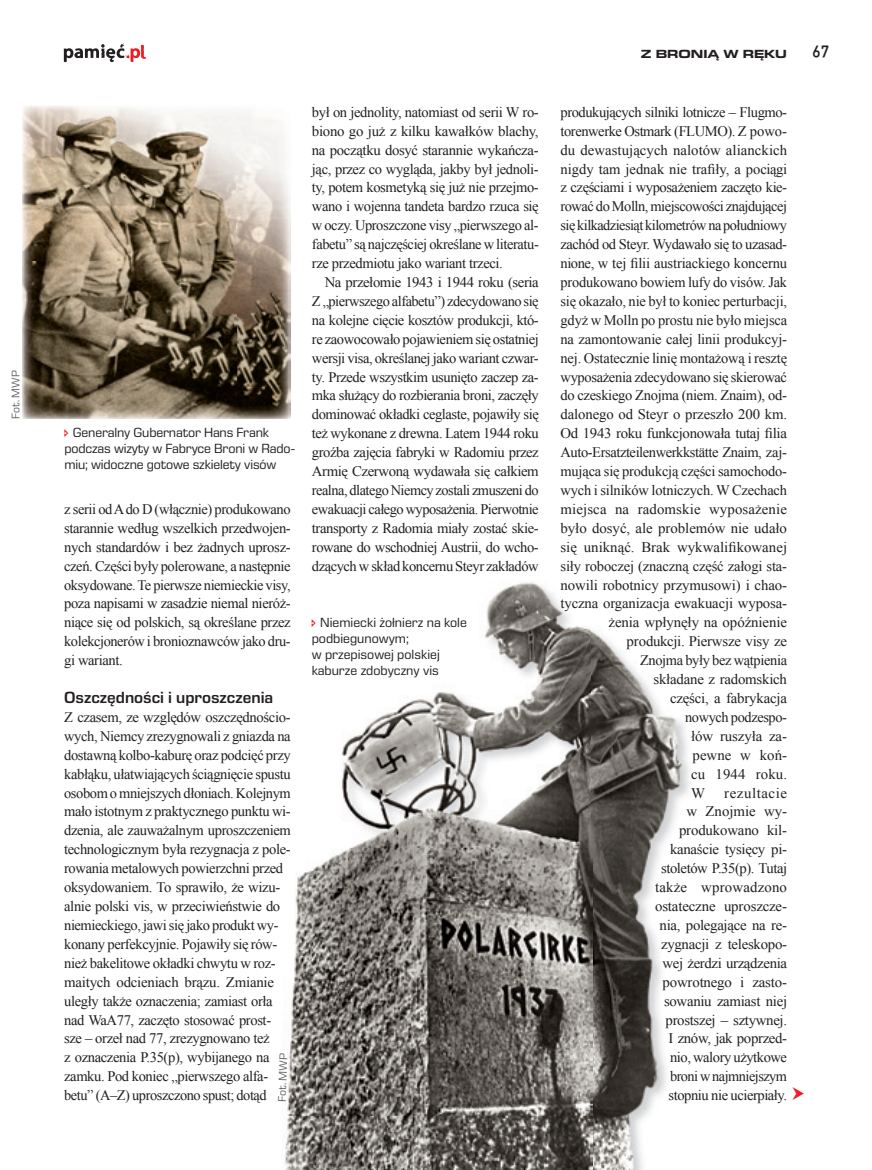
<style>
.page{position:relative;width:872px;height:1170px;background:#fff}
.page>*{position:absolute;margin:0;border:0;box-sizing:border-box;transform-origin:0 0}
.t1{font:600 16.5px "Eurostile Next LT Pro";color:#231f20}
.t2{font:14.55px/18.9px "Times New Roman";letter-spacing:-.025em;color:#231f20;text-align:justify}
.t3{font:14.55px "Times New Roman";letter-spacing:-.005em;color:#231f20}
.t4{font:14.55px "Times New Roman";color:#231f20}
.t5{font:14.55px "Times New Roman";letter-spacing:.005em;color:#231f20}
.t6{font:14.55px "Times New Roman";letter-spacing:.01em;color:#231f20}
.t7{font:13.5px/16.2px "Eurostile Next LT Pro";letter-spacing:-.01em;color:#231f20}
.t8{font:700 expanded 12px "Eurostile Next LT Pro";color:#231f20}
.t9{font:12px "Copystruct Normal";color:#231f20}
.t10{font:11.25px "Eurostile Next LT Pro";color:#636366}
</style>
<div class="page">
<img style="left:284px;top:582px;width:406px;height:587px">
<svg style="left:64px;top:43px;width:82px;height:19px"></svg>
<img style="left:23px;top:106px;width:267px;height:312px">
<svg style="left:312px;top:618px;width:4px;height:8px"></svg>
<p class="t10" style="left:9px;top:419px;width:50px;rotate:-90deg">Fot. MWP</p>
<p class="t7" style="left:64px;top:424px;width:233px;text-indent:9px">Generalny Gubernator Hans Frank podczas wizyty w Fabryce Broni w Rado&shy;miu; widoczne gotowe szkielety visów</p>
<p class="t2" style="left:64px;top:499px;width:228px">z serii od A do D (włącznie) produkowano starannie według wszelkich przedwojen&shy;nych standardów i bez żadnych uprosz&shy;czeń. Części były polerowane, a następnie oksydowane. Te pierwsze niemieckie visy, poza napisami w zasadzie niemal nieróż&shy;niące się od polskich, są określane przez kolekcjonerów i bronioznawców jako dru&shy;gi wariant.</p>
<p class="t1" style="left:64px;top:688px;width:211px">Oszczędności i uproszczenia</p>
<p class="t2" style="left:64px;top:707px;width:228px;text-align:left">Z czasem, ze względów oszczędnościo&shy;wych, Niemcy zrezygnowali z gniazda na dostawną kolbo-kaburę oraz podcięć przy kabłąku, ułatwiających ściągnięcie spustu osobom o mniejszych dłoniach. Kolejnym mało istotnym z praktycznego punktu wi&shy;dzenia, ale zauważalnym uproszczeniem technologicznym była rezygnacja z pole&shy;rowania metalowych powierzchni przed oksydowaniem. To sprawiło, że wizu&shy;alnie polski vis, w przeciwieństwie do niemieckiego, jawi się jako produkt wy&shy;konany perfekcyjnie. Pojawiły się rów&shy;nież bakelitowe okładki chwytu w roz&shy;maitych odcieniach brązu. Zmianie uległy także oznaczenia; zamiast orła nad WaA77, zaczęto stosować prost&shy;sze – orzeł nad 77, zrezygnowano też<br>z oznaczenia P.35(p), wybijanego na zamku. Pod koniec „pierwszego alfa&shy;betu” (A–Z) uproszczono spust; dotąd</p>
<p class="t10" style="left:276px;top:1101px;width:50px;rotate:-88deg">Fot. MWP</p>
<p class="t2" style="left:312px;top:102px;width:228px">był on jednolity, natomiast od serii W ro&shy;biono go już z kilku kawałków blachy, na początku dosyć starannie wykańcza&shy;jąc, przez co wygląda, jakby był jednoli&shy;ty, potem kosmetyką się już nie przejmo&shy;wano i wojenna tandeta bardzo rzuca się w oczy. Uproszczone visy „pierwszego al&shy;fabetu” są najczęściej określane w literatu&shy;rze przedmiotu jako wariant trzeci.</p>
<p class="t2" style="left:312px;top:272px;width:228px;text-indent:13px">Na przełomie 1943 i 1944 roku (seria Z „pierwszego alfabetu”) zdecydowano się na kolejne cięcie kosztów produkcji, któ&shy;re zaowocowało pojawieniem się ostatniej wersji visa, określanej jako wariant czwar&shy;ty. Przede wszystkim usunięto zaczep za&shy;mka służący do rozbierania broni, zaczęły dominować okładki ceglaste, pojawiły się też wykonane z drewna. Latem 1944 roku groźba zajęcia fabryki w Radomiu przez Armię Czerwoną wydawała się całkiem realna, dlatego Niemcy zostali zmuszeni do ewakuacji całego wyposażenia. Pierwotnie transporty z Radomia miały zostać skie&shy;rowane do wschodniej Austrii, do wcho&shy;dzących w skład koncernu Steyr zakładów</p>
<p class="t7" style="left:312px;top:614px;width:157px;text-indent:9px">Niemiecki żołnierz na kole podbiegunowym;<br>w przepisowej polskiej kaburze zdobyczny vis</p>
<p class="t8" style="left:641px;top:47px;width:147px">Z BRONIĄ W RĘKU</p>
<p class="t9" style="left:813px;top:44px;width:18px">67</p>
<p class="t2" style="left:560px;top:102px;width:228px">produkujących silniki lotnicze – Flugmo-</p>
<p class="t2" style="left:560px;top:121px;width:228px">torenwerke Ostmark (FLUMO). Z powo-</p>
<p class="t5" style="left:560px;top:140px;width:228px">du dewastujących nalotów alianckich</p>
<p class="t4" style="left:560px;top:159px;width:228px">nigdy tam jednak nie trafiły, a pociągi</p>
<p class="t2" style="left:560px;top:178px;width:228px">z częściami i wyposażeniem zaczęto kie-</p>
<p class="t2" style="left:560px;top:197px;width:228px">rować do Molln, miejscowości znajdującej</p>
<p class="t2" style="left:560px;top:216px;width:228px">się kilkadziesiąt kilometrów na południowy</p>
<p class="t2" style="left:560px;top:234px;width:228px">zachód od Steyr. Wydawało się to uzasad-</p>
<p class="t2" style="left:560px;top:253px;width:228px">nione, w tej filii austriackiego koncernu</p>
<p class="t2" style="left:560px;top:272px;width:228px">produkowano bowiem lufy do visów. Jak</p>
<p class="t2" style="left:560px;top:291px;width:228px">się okazało, nie był to koniec perturbacji,</p>
<p class="t2" style="left:560px;top:310px;width:228px">gdyż w Molln po prostu nie było miejsca</p>
<p class="t2" style="left:560px;top:329px;width:228px">na zamontowanie całej linii produkcyj-</p>
<p class="t2" style="left:560px;top:348px;width:228px">nej. Ostatecznie linię montażową i resztę</p>
<p class="t2" style="left:560px;top:367px;width:228px">wyposażenia zdecydowano się skierować</p>
<p class="t2" style="left:560px;top:386px;width:228px">do czeskiego Znojma (niem. Znaim), od-</p>
<p class="t3" style="left:560px;top:404px;width:228px">dalonego od Steyr o przeszło 200 km.</p>
<p class="t2" style="left:560px;top:423px;width:228px">Od 1943 roku funkcjonowała tutaj filia</p>
<p class="t2" style="left:560px;top:442px;width:228px">Auto-Ersatzteilenwerkkstätte Znaim, zaj-</p>
<p class="t2" style="left:560px;top:461px;width:228px">mująca się produkcją części samochodo-</p>
<p class="t2" style="left:560px;top:480px;width:228px">wych i silników lotniczych. W Czechach</p>
<p class="t6" style="left:560px;top:499px;width:228px">miejsca na radomskie wyposażenie</p>
<p class="t3" style="left:560px;top:518px;width:228px">było dosyć, ale problemów nie udało</p>
<p class="t4" style="left:560px;top:537px;width:228px">się uniknąć. Brak wykwalifikowanej</p>
<p class="t2" style="left:560px;top:556px;width:228px">siły roboczej (znaczną część załogi sta-</p>
<p class="t3" style="left:560px;top:575px;width:228px">nowili robotnicy przymusowi) i chao-</p>
<p class="t3" style="left:560px;top:593px;width:228px">tyczna organizacja ewakuacji wyposa-</p>
<p class="t3" style="left:608px;top:612px;width:180px">żenia wpłynęły na opóźnienie</p>
<p class="t2" style="left:626px;top:631px;width:162px">produkcji. Pierwsze visy ze</p>
<p class="t2" style="left:640px;top:650px;width:148px">Znojma były bez wątpienia</p>
<p class="t2" style="left:653px;top:669px;width:135px">składane z radomskich</p>
<p class="t2" style="left:670px;top:688px;width:119px">części, a fabrykacja</p>
<p class="t2" style="left:685px;top:707px;width:103px">nowych podzespo-</p>
<p class="t3" style="left:691px;top:726px;width:97px">łów ruszyła za-</p>
<p class="t4" style="left:692px;top:745px;width:96px">pewne w koń-</p>
<p class="t5" style="left:691px;top:764px;width:97px">cu 1944 roku.</p>
<p class="t2" style="left:691px;top:783px;width:16px">W</p>
<p class="t2" style="left:655px;top:783px;width:134px;text-align:right">rezultacie<br>w Znojmie wy&shy;produkowano kil&shy;kanaście tysięcy pi&shy;stoletów P.35(p). Tutaj także wprowadzono ostateczne uproszcze&shy;nia, polegające na re&shy;zygnacji z teleskopo&shy;wej żerdzi urządzenia powrotnego i zasto&shy;sowaniu zamiast niej prostszej – sztywnej.<br>I znów, jak poprzed&shy;nio, walory użytkowe broni w najmniejszym stopniu nie ucierpiały.</p>
</div>
